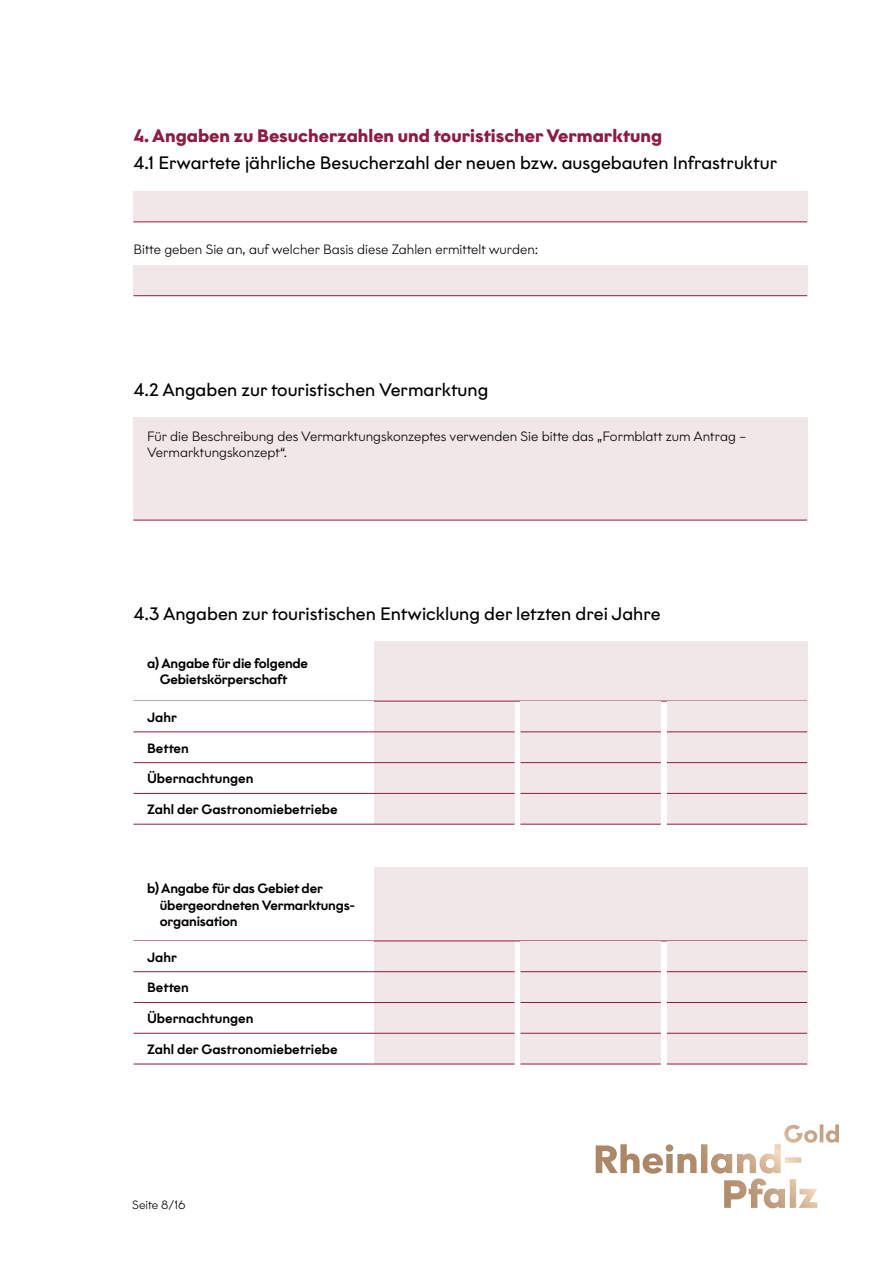
<style>
.page{position:relative;width:893px;height:1263px;background:#fff}
.page>*{position:absolute;margin:0;border:0;box-sizing:border-box;transform-origin:0 0}
.t1{font:18px "Graphit";color:#000}
.t2{font:700 18px "Graphit";color:#8e1c3f}
.p_Formular{font:500 13.5px/16.2px "Graphit";letter-spacing:-.01em;color:#000}
.p_Formular-2{font:300 13.5px/16.2px "Graphit";color:#000}
.t3{font:300 12px "Graphit";color:#000}
</style>
<div class="page">
<svg style="left:596px;top:1124px;width:243px;height:84px"></svg>
<div style="left:374px;top:1033px;width:140px;height:31px;background:#f2e7e8"></div>
<div style="left:374px;top:1003px;width:140px;height:30px;background:#f2e7e8"></div>
<div style="left:374px;top:972px;width:140px;height:30px;background:#f2e7e8"></div>
<div style="left:374px;top:941px;width:140px;height:31px;background:#f2e7e8"></div>
<div style="left:374px;top:794px;width:140px;height:30px;background:#f2e7e8"></div>
<div style="left:374px;top:763px;width:140px;height:30px;background:#f2e7e8"></div>
<div style="left:374px;top:732px;width:140px;height:31px;background:#f2e7e8"></div>
<div style="left:374px;top:701px;width:140px;height:31px;background:#f2e7e8"></div>
<div style="left:374px;top:867px;width:434px;height:74px;background:#f2e7e8"></div>
<div style="left:520px;top:794px;width:141px;height:30px;background:#f2e7e8"></div>
<div style="left:667px;top:794px;width:140px;height:30px;background:#f2e7e8"></div>
<hr style="left:134px;top:824px;width:380px;height:1px;background:#8e1c3f">
<hr style="left:520px;top:824px;width:141px;height:1px;background:#8e1c3f">
<hr style="left:667px;top:824px;width:140px;height:1px;background:#8e1c3f">
<div style="left:520px;top:1033px;width:141px;height:31px;background:#f2e7e8"></div>
<div style="left:667px;top:1033px;width:140px;height:31px;background:#f2e7e8"></div>
<hr style="left:134px;top:1064px;width:380px;height:1px;background:#8e1c3f">
<hr style="left:520px;top:1064px;width:141px;height:1px;background:#8e1c3f">
<hr style="left:667px;top:1064px;width:140px;height:1px;background:#8e1c3f">
<div style="left:520px;top:763px;width:141px;height:30px;background:#f2e7e8"></div>
<div style="left:667px;top:763px;width:140px;height:30px;background:#f2e7e8"></div>
<hr style="left:134px;top:793px;width:380px;height:1px;background:#8e1c3f">
<hr style="left:520px;top:793px;width:141px;height:1px;background:#8e1c3f">
<hr style="left:667px;top:793px;width:140px;height:1px;background:#8e1c3f">
<div style="left:520px;top:1003px;width:141px;height:30px;background:#f2e7e8"></div>
<div style="left:667px;top:1003px;width:140px;height:30px;background:#f2e7e8"></div>
<hr style="left:134px;top:1033px;width:380px;height:1px;background:#8e1c3f">
<hr style="left:520px;top:1033px;width:141px;height:1px;background:#8e1c3f">
<hr style="left:667px;top:1033px;width:140px;height:1px;background:#8e1c3f">
<div style="left:520px;top:732px;width:141px;height:31px;background:#f2e7e8"></div>
<div style="left:667px;top:732px;width:140px;height:31px;background:#f2e7e8"></div>
<hr style="left:134px;top:762px;width:380px;height:1px;background:#8e1c3f">
<hr style="left:520px;top:762px;width:141px;height:1px;background:#8e1c3f">
<hr style="left:667px;top:762px;width:140px;height:1px;background:#8e1c3f">
<div style="left:520px;top:972px;width:141px;height:30px;background:#f2e7e8"></div>
<div style="left:667px;top:972px;width:140px;height:30px;background:#f2e7e8"></div>
<hr style="left:134px;top:1002px;width:380px;height:1px;background:#8e1c3f">
<hr style="left:520px;top:1002px;width:141px;height:1px;background:#8e1c3f">
<hr style="left:667px;top:1002px;width:140px;height:1px;background:#8e1c3f">
<div style="left:134px;top:191px;width:674px;height:30px;background:#f2e7e8"></div>
<div style="left:134px;top:265px;width:674px;height:30px;background:#f2e7e8"></div>
<hr style="left:134px;top:221px;width:673px;height:1px;background:#8e1c3f">
<hr style="left:134px;top:295px;width:673px;height:1px;background:#8e1c3f">
<div style="left:134px;top:417px;width:674px;height:103px;background:#f2e7e8"></div>
<hr style="left:134px;top:520px;width:673px;height:1px;background:#8e1c3f">
<div style="left:374px;top:642px;width:434px;height:59px;background:#f2e7e8"></div>
<hr style="left:134px;top:701px;width:673px;height:1px;background:#8e1c3f">
<hr style="left:134px;top:940px;width:673px;height:1px;background:#8e1c3f">
<div style="left:134px;top:701px;width:240px;height:31px;background:#fff"></div>
<div style="left:520px;top:701px;width:141px;height:31px;background:#f2e7e8"></div>
<div style="left:667px;top:701px;width:140px;height:31px;background:#f2e7e8"></div>
<hr style="left:134px;top:731px;width:380px;height:1px;background:#8e1c3f">
<hr style="left:520px;top:731px;width:141px;height:1px;background:#8e1c3f">
<hr style="left:667px;top:731px;width:140px;height:1px;background:#8e1c3f">
<div style="left:520px;top:941px;width:141px;height:31px;background:#f2e7e8"></div>
<div style="left:667px;top:941px;width:140px;height:31px;background:#f2e7e8"></div>
<hr style="left:134px;top:971px;width:380px;height:1px;background:#8e1c3f">
<hr style="left:520px;top:971px;width:141px;height:1px;background:#8e1c3f">
<hr style="left:667px;top:971px;width:140px;height:1px;background:#8e1c3f">
<h2 class="t2" style="left:134px;top:125px;width:530px">4. Angaben zu Besucherzahlen und touristischer Vermarktung</h2>
<h3 class="t1" style="left:134px;top:152px;width:645px">4.1 Erwartete jährliche Besucherzahl der neuen bzw. ausgebauten Infrastruktur</h3>
<p class="p_Formular-2" style="left:134px;top:241px;width:406px">Bitte geben Sie an, auf welcher Basis diese Zahlen ermittelt wurden:</p>
<h3 class="t1" style="left:134px;top:378px;width:356px">4.2 Angaben zur touristischen Vermarktung</h3>
<p class="p_Formular-2" style="left:147px;top:428px;width:601px">Für die Beschreibung des Vermarktungskonzeptes verwenden Sie bitte das „Formblatt zum Antrag –<br>Vermarktungskonzept“.</p>
<h3 class="t1" style="left:134px;top:603px;width:529px">4.3 Angaben zur touristischen Entwicklung der letzten drei Jahre</h3>
<p class="p_Formular" style="left:147px;top:654px;width:163px;text-align:center">a) Angabe für die folgende<br>Gebietskörperschaft</p>
<p class="p_Formular" style="left:147px;top:709px;width:31px">Jahr</p>
<p class="p_Formular" style="left:147px;top:739px;width:43px">Betten</p>
<p class="p_Formular" style="left:147px;top:770px;width:108px">Übernachtungen</p>
<p class="p_Formular" style="left:147px;top:801px;width:192px">Zahl der Gastronomiebetriebe</p>
<p class="p_Formular" style="left:160px;top:880px;width:195px;text-indent:-13px">b) Angabe für das Gebiet der übergeordneten Vermarktungs&shy;organisation</p>
<p class="p_Formular" style="left:147px;top:948px;width:31px">Jahr</p>
<p class="p_Formular" style="left:147px;top:979px;width:43px">Betten</p>
<p class="p_Formular" style="left:147px;top:1010px;width:108px">Übernachtungen</p>
<p class="p_Formular" style="left:147px;top:1041px;width:192px">Zahl der Gastronomiebetriebe</p>
<p class="t3" style="left:132px;top:1197px;width:55px">Seite 8/16</p>
</div>
